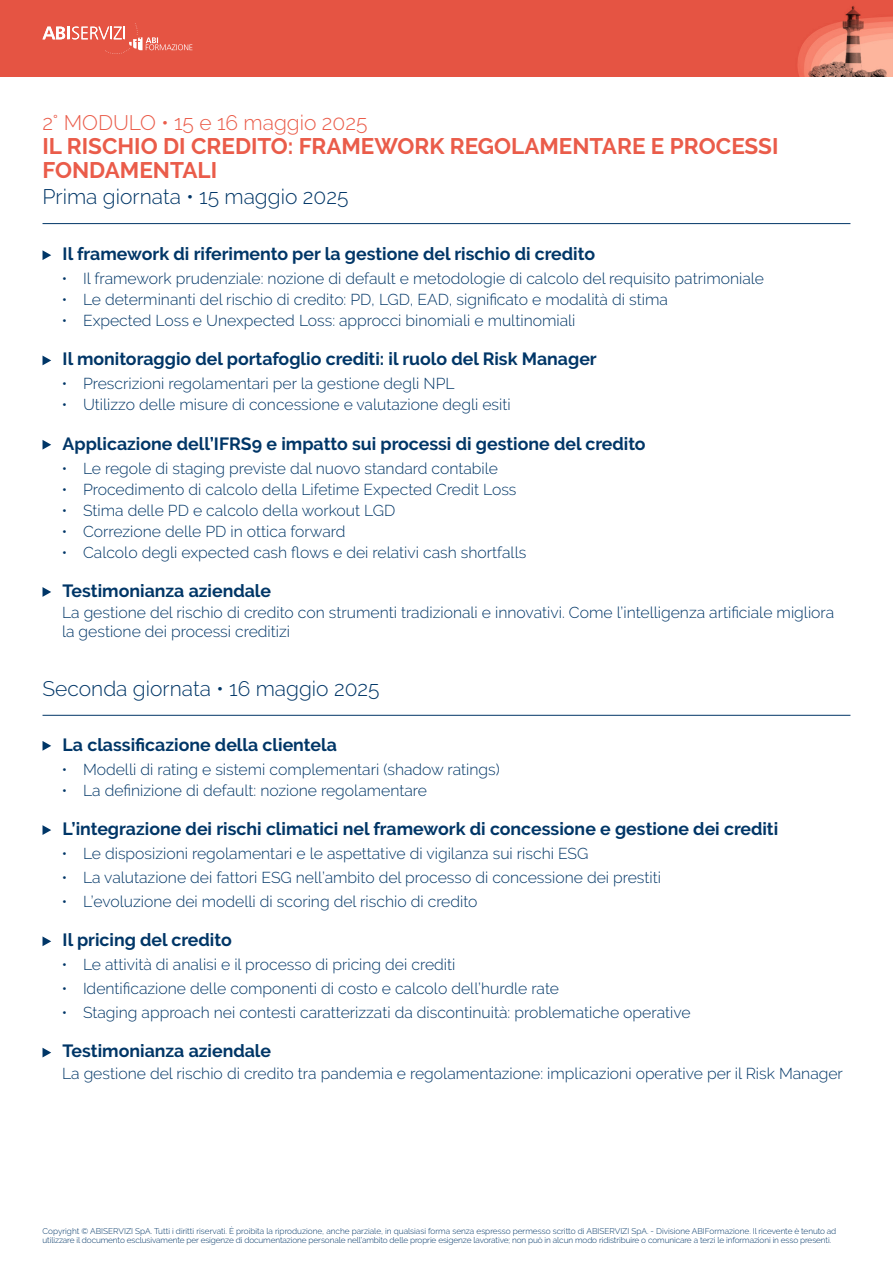
<style>
.page{position:relative;width:893px;height:1263px;background:#fff}
.page>*{position:absolute;margin:0;border:0;box-sizing:border-box;transform-origin:0 0}
.t1{font:700 22.5px/24px "Raleway";color:#ea5c4a}
.t2{font:300 21px "Raleway";color:#003667}
.t3{font:300 21px "Raleway";color:#ea5c4a}
.t4{font:700 17.7px "Raleway";color:#003667}
.t5{font:300 15.75px/18.9px "Raleway";color:#003667}
.t6{font:300 8.25px/9px "Raleway";letter-spacing:-.01em;color:#003667}
</style>
<div class="page">
<img style="left:0;top:0;width:893px;height:77px">
<svg style="left:43px;top:23px;width:149px;height:31px;background:#e86d5e"></svg>
<svg style="left:43px;top:250px;width:8px;height:10px"></svg>
<svg style="left:43px;top:356px;width:8px;height:9px"></svg>
<svg style="left:43px;top:440px;width:8px;height:10px"></svg>
<svg style="left:43px;top:587px;width:8px;height:10px"></svg>
<hr style="left:43px;top:223px;width:807px;height:1px;background:#003667">
<svg style="left:43px;top:741px;width:8px;height:10px"></svg>
<svg style="left:43px;top:825px;width:8px;height:10px"></svg>
<svg style="left:43px;top:936px;width:8px;height:10px"></svg>
<svg style="left:43px;top:1048px;width:8px;height:9px"></svg>
<hr style="left:43px;top:715px;width:807px;height:1px;background:#003667">
<p class="t3" style="left:43px;top:111px;width:326px">2° MODULO • 15 e 16 maggio 2025</p>
<p class="t1" style="left:43px;top:134px;width:737px">IL RISCHIO DI CREDITO: FRAMEWORK REGOLAMENTARE E PROCESSI<br>FONDAMENTALI</p>
<p class="t2" style="left:43px;top:184px;width:307px">Prima giornata • 15 maggio 2025</p>
<p class="t4" style="left:63px;top:244px;width:534px">Il framework di riferimento per la gestione del rischio di credito</p>
<p class="t5" style="left:62px;top:269px;width:704px">• Il framework prudenziale: nozione di default e metodologie di calcolo del requisito patrimoniale</p>
<p class="t5" style="left:62px;top:290px;width:608px">• Le determinanti del rischio di credito: PD, LGD, EAD, significato e modalità di stima</p>
<p class="t5" style="left:62px;top:311px;width:515px">• Expected Loss e Unexpected Loss: approcci binomiali e multinomiali</p>
<p class="t4" style="left:63px;top:349px;width:536px">Il monitoraggio del portafoglio crediti: il ruolo del Risk Manager</p>
<p class="t5" style="left:62px;top:374px;width:394px">• Prescrizioni regolamentari per la gestione degli NPL</p>
<p class="t5" style="left:62px;top:395px;width:450px">• Utilizzo delle misure di concessione e valutazione degli esiti</p>
<p class="t4" style="left:63px;top:433px;width:584px">Applicazione dell’IFRS9 e impatto sui processi di gestione del credito</p>
<p class="t5" style="left:62px;top:458px;width:438px">• Le regole di staging previste dal nuovo standard contabile</p>
<p class="t5" style="left:62px;top:479px;width:456px">• Procedimento di calcolo della Lifetime Expected Credit Loss</p>
<p class="t5" style="left:62px;top:500px;width:335px">• Stima delle PD e calcolo della workout LGD</p>
<p class="t5" style="left:62px;top:521px;width:285px">• Correzione delle PD in ottica forward</p>
<p class="t5" style="left:62px;top:542px;width:466px">• Calcolo degli expected cash flows e dei relativi cash shortfalls</p>
<p class="t4" style="left:63px;top:580px;width:210px">Testimonianza aziendale</p>
<p class="t5" style="left:62px;top:603px;width:774px">La gestione del rischio di credito con strumenti tradizionali e innovativi. Come l’intelligenza artificiale migliora la gestione dei processi creditizi</p>
<p class="t2" style="left:43px;top:676px;width:339px">Seconda giornata • 16 maggio 2025</p>
<p class="t4" style="left:63px;top:734px;width:276px">La classificazione della clientela</p>
<p class="t5" style="left:62px;top:760px;width:440px">• Modelli di rating e sistemi complementari (shadow ratings)</p>
<p class="t5" style="left:62px;top:781px;width:367px">• La definizione di default: nozione regolamentare</p>
<p class="t4" style="left:63px;top:819px;width:717px">L’integrazione dei rischi climatici nel framework di concessione e gestione dei crediti</p>
<p class="t5" style="left:62px;top:844px;width:528px">• Le disposizioni regolamentari e le aspettative di vigilanza sui rischi ESG</p>
<p class="t5" style="left:62px;top:868px;width:601px">• La valutazione dei fattori ESG nell’ambito del processo di concessione dei prestiti</p>
<p class="t5" style="left:62px;top:892px;width:417px">• L’evoluzione dei modelli di scoring del rischio di credito</p>
<p class="t4" style="left:63px;top:930px;width:171px">Il pricing del credito</p>
<p class="t5" style="left:62px;top:955px;width:395px">• Le attività di analisi e il processo di pricing dei crediti</p>
<p class="t5" style="left:62px;top:979px;width:499px">• Identificazione delle componenti di costo e calcolo dell’hurdle rate</p>
<p class="t5" style="left:62px;top:1003px;width:630px">• Staging approach nei contesti caratterizzati da discontinuità: problematiche operative</p>
<p class="t4" style="left:63px;top:1041px;width:210px">Testimonianza aziendale</p>
<p class="t5" style="left:62px;top:1064px;width:782px">La gestione del rischio di credito tra pandemia e regolamentazione: implicazioni operative per il Risk Manager</p>
<p class="t6" style="left:43px;top:1227px;width:795px">Copyright © ABISERVIZI SpA. Tutti i diritti riservati. È proibita la riproduzione, anche parziale, in qualsiasi forma senza espresso permesso scritto di ABISERVIZI SpA. - Divisione ABIFormazione. Il ricevente è tenuto ad utilizzare il documento esclusivamente per esigenze di documentazione personale nell’ambito delle proprie esigenze lavorative; non può in alcun modo ridistribuire o comunicare a terzi le informazioni in esso presenti.</p>
</div>
